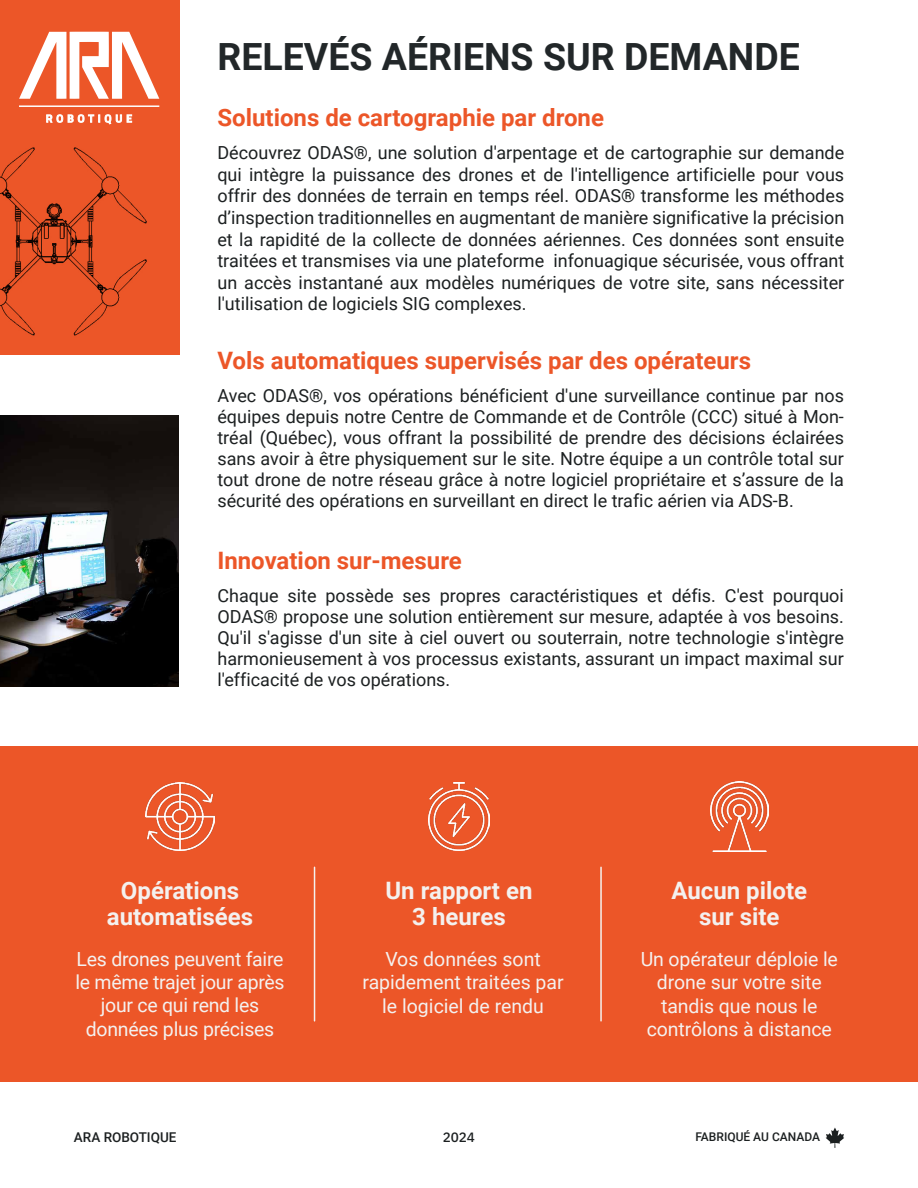
<style>
.page{position:relative;width:918px;height:1188px;background:#fff}
.page>*{position:absolute;margin:0;border:0;box-sizing:border-box;transform-origin:0 0}
.t1{font:700 37.5px "Roboto";color:#222729}
.t2{font:700 24px "Roboto";color:#ec5628}
.t3{font:700 24px/25.5px "Roboto";color:#f4f1ef;text-align:center}
.t4{font:19.5px/23.4px "Roboto";letter-spacing:-.005em;color:#f4f1ef;text-align:center}
.t5{font:18px/21px "Roboto";color:#1c2021;text-align:justify}
.t6{font:500 13.5px "Roboto";color:#1c2021}
.t7{font:500 13.5px "IBM Plex Sans";color:#1c2021}
.t8{font:500 12px "Roboto";color:#1c2021}
</style>
<div class="page">
<div style="left:0;top:0;width:180px;height:354px;background:#ec5628"></div>
<img style="left:0;top:416px;width:178px;height:270px">
<svg style="left:19px;top:32px;width:140px;height:67px"></svg>
<hr style="left:19px;top:105px;width:140px;height:2px;background:#fff">
<svg style="left:46px;top:114px;width:86px;height:10px"></svg>
<img style="left:0;top:147px;width:147px;height:189px">
<svg style="left:826px;top:1128px;width:18px;height:20px"></svg>
<div style="left:0;top:746px;width:918px;height:335px;background:#ec5628"></div>
<hr style="left:314px;top:867px;width:1px;height:154px;background:#f4f1ef">
<hr style="left:600px;top:867px;width:2px;height:154px;background:#f4f1ef">
<img style="left:428px;top:782px;width:62px;height:69px">
<img style="left:146px;top:782px;width:68px;height:69px">
<img style="left:710px;top:782px;width:58px;height:69px">
<h1 class="t1" style="left:217px;top:31px;width:584px">RELEVÉS AÉRIENS SUR DEMANDE</h1>
<h2 class="t2" style="left:217px;top:101px;width:388px">Solutions de cartographie par drone</h2>
<p class="t5" style="left:217px;top:141px;width:628px;line-height:21.6px">Découvrez ODAS®, une solution d'arpentage et de cartographie sur demande qui intègre la puissance des drones et de l'intelligence artificielle pour vous offrir des données de terrain en temps réel. ODAS® transforme les méthodes d’inspection traditionnelles en augmentant de manière significative la précision et la rapidité de la collecte de données aériennes. Ces données sont ensuite traitées et transmises via une plateforme infonuagique sécurisée, vous offrant un accès instantané aux modèles numériques de votre site, sans nécessiter l'utilisation de logiciels SIG complexes.</p>
<h2 class="t2" style="left:217px;top:343px;width:535px">Vols automatiques supervisés par des opérateurs</h2>
<p class="t5" style="left:217px;top:384px;width:628px">Avec ODAS®, vos opérations bénéficient d'une surveillance continue par nos équipes depuis notre Centre de Commande et de Contrôle (CCC) situé à Mon&shy;tréal (Québec), vous offrant la possibilité de prendre des décisions éclairées sans avoir à être physiquement sur le site. Notre équipe a un contrôle total sur tout drone de notre réseau grâce à notre logiciel propriétaire et s’assure de la sécurité des opérations en surveillant en direct le trafic aérien via ADS-B.</p>
<h2 class="t2" style="left:217px;top:544px;width:246px">Innovation sur-mesure</h2>
<p class="t5" style="left:217px;top:585px;width:628px">Chaque site possède ses propres caractéristiques et défis. C'est pourquoi ODAS® propose une solution entièrement sur mesure, adaptée à vos besoins.<br>Qu'il s'agisse d'un site à ciel ouvert ou souterrain, notre technologie s'intègre harmonieusement à vos processus existants, assurant un impact maximal sur l'efficacité de vos opérations.</p>
<h2 class="t3" style="left:107px;top:877px;width:148px">Opérations automatisées</h2>
<p class="t4" style="left:75px;top:946px;width:211px">Les drones peuvent faire le même trajet jour après jour ce qui rend les données plus précises</p>
<h2 class="t3" style="left:386px;top:877px;width:148px">Un rapport en<br>3 heures</h2>
<p class="t4" style="left:362px;top:946px;width:203px">Vos données sont rapidement traitées par le logiciel de rendu</p>
<h2 class="t3" style="left:671px;top:877px;width:137px">Aucun pilote sur site</h2>
<p class="t4" style="left:641px;top:946px;width:199px">Un opérateur déploie le drone sur votre site tandis que nous le contrôlons à distance</p>
<p class="t6" style="left:74px;top:1128px;width:104px">ARA ROBOTIQUE</p>
<p class="t7" style="left:443px;top:1126px;width:34px">2024</p>
<p class="t8" style="left:696px;top:1128px;width:126px">FABRIQUÉ AU CANADA</p>
</div>
